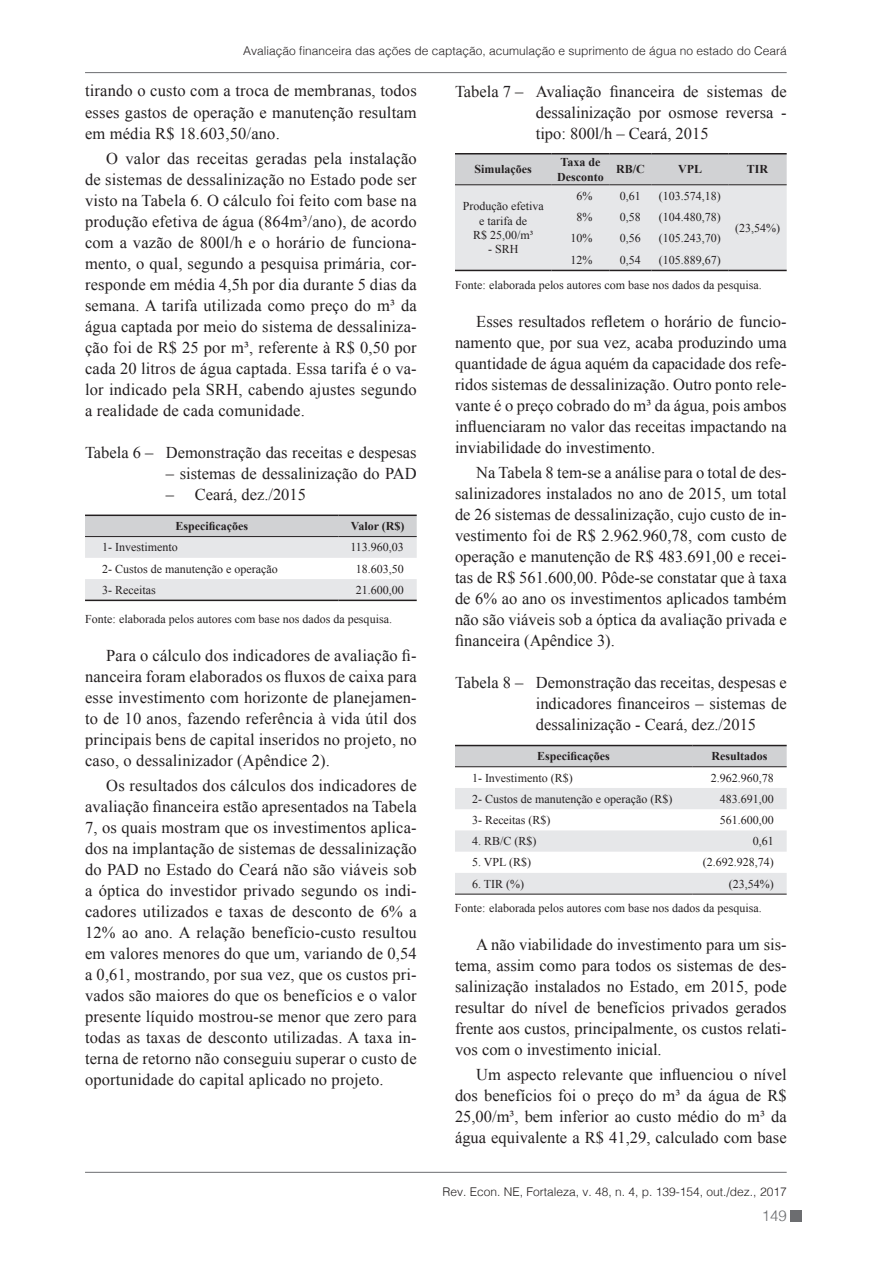
<style>
.page{position:relative;width:893px;height:1263px;background:#fff}
.page>*{position:absolute;margin:0;border:0;box-sizing:border-box;transform-origin:0 0}
.t1{font:16.5px/21px "Times New Roman";color:#231f20;text-align:justify}
.t2{font:300 15px "Helvetica";color:#6c6d70}
.t3{font:12px/14.4px "Times New Roman";color:#231f20}
.t4{font:300 12px "Helvetica";color:#231f20}
.t5{font:700 12px/14.4px "Times New Roman";color:#231f20}
</style>
<div class="page">
<hr style="left:85px;top:72px;width:702px;height:1px;background:#6c6d70">
<hr style="left:85px;top:1172px;width:702px;height:1px;background:#6c6d70">
<div style="left:791px;top:1210px;width:11px;height:12px;background:#6c6d70"></div>
<svg style="left:85px;top:516px;width:332px;height:84px"></svg>
<hr style="left:85px;top:514px;width:253px;height:2px;background:#231f20">
<hr style="left:338px;top:514px;width:79px;height:2px;background:#231f20">
<hr style="left:85px;top:536px;width:253px;height:1px;background:#231f20">
<hr style="left:338px;top:536px;width:79px;height:1px;background:#231f20">
<hr style="left:85px;top:600px;width:253px;height:1px;background:#231f20">
<hr style="left:338px;top:600px;width:79px;height:1px;background:#231f20">
<svg style="left:455px;top:154px;width:332px;height:116px;background:#dedfe1"></svg>
<hr style="left:455px;top:153px;width:96px;height:1px;background:#231f20">
<hr style="left:455px;top:270px;width:96px;height:1px;background:#231f20">
<hr style="left:728px;top:270px;width:59px;height:1px;background:#231f20">
<hr style="left:551px;top:153px;width:58px;height:1px;background:#231f20">
<hr style="left:551px;top:270px;width:58px;height:1px;background:#231f20">
<hr style="left:609px;top:270px;width:42px;height:1px;background:#231f20">
<hr style="left:651px;top:270px;width:77px;height:1px;background:#231f20">
<hr style="left:609px;top:153px;width:42px;height:1px;background:#231f20">
<hr style="left:455px;top:184px;width:96px;height:1px;background:#231f20">
<hr style="left:551px;top:184px;width:58px;height:1px;background:#231f20">
<hr style="left:609px;top:184px;width:42px;height:1px;background:#231f20">
<hr style="left:651px;top:184px;width:77px;height:1px;background:#231f20">
<hr style="left:728px;top:184px;width:59px;height:1px;background:#231f20">
<hr style="left:651px;top:153px;width:77px;height:1px;background:#231f20">
<hr style="left:728px;top:153px;width:59px;height:1px;background:#231f20">
<div style="left:455px;top:746px;width:332px;height:20px;background:#d1d2d4"></div>
<svg style="left:455px;top:788px;width:332px;height:106px"></svg>
<hr style="left:455px;top:745px;width:237px;height:1px;background:#231f20">
<hr style="left:455px;top:894px;width:237px;height:1px;background:#231f20">
<hr style="left:692px;top:894px;width:95px;height:1px;background:#231f20">
<hr style="left:692px;top:745px;width:95px;height:1px;background:#231f20">
<hr style="left:455px;top:766px;width:237px;height:1px;background:#231f20">
<hr style="left:692px;top:766px;width:95px;height:1px;background:#231f20">
<p class="t4" style="left:243px;top:40px;width:545px">Avaliação financeira das ações de captação, acumulação e suprimento de água no estado do Ceará</p>
<p class="t1" style="left:85px;top:80px;width:333px">tirando o custo com a troca de membranas, todos esses gastos de operação e manutenção resultam em média R$ 18.603,50/ano.</p>
<p class="t1" style="left:85px;top:147px;width:333px;text-indent:21px">O valor das receitas geradas pela instalação de sistemas de dessalinização no Estado pode ser visto na Tabela 6. O cálculo foi feito com base na produção efetiva de água (864m³/ano), de acordo com a vazão de 800l/h e o horário de funciona&shy;mento, o qual, segundo a pesquisa primária, cor&shy;responde em média 4,5h por dia durante 5 dias da semana. A tarifa utilizada como preço do m³ da água captada por meio do sistema de dessaliniza&shy;ção foi de R$ 25 por m³, referente à R$ 0,50 por cada 20 litros de água captada. Essa tarifa é o va&shy;lor indicado pela SRH, cabendo ajustes segundo a realidade de cada comunidade.</p>
<p class="t1" style="left:85px;top:442px;width:333px">Tabela 6 – Demonstração das receitas e despesas</p>
<p class="t1" style="left:166px;top:463px;width:252px">– sistemas de dessalinização do PAD</p>
<p class="t1" style="left:166px;top:484px;width:142px">– Ceará, dez./2015</p>
<p class="t5" style="left:175px;top:518px;width:74px">Especificações</p>
<p class="t5" style="left:351px;top:518px;width:55px">Valor (R$)</p>
<p class="t3" style="left:102px;top:540px;width:77px">1- Investimento</p>
<p class="t3" style="left:350px;top:540px;width:55px">113.960,03</p>
<p class="t3" style="left:102px;top:561px;width:177px">2- Custos de manutenção e operação</p>
<p class="t3" style="left:356px;top:561px;width:49px">18.603,50</p>
<p class="t3" style="left:102px;top:582px;width:55px">3- Receitas</p>
<p class="t3" style="left:356px;top:582px;width:49px">21.600,00</p>
<p class="t3" style="left:85px;top:611px;width:308px">Fonte: elaborada pelos autores com base nos dados da pesquisa.</p>
<p class="t1" style="left:85px;top:645px;width:333px;text-indent:21px">Para o cálculo dos indicadores de avaliação fi&shy;nanceira foram elaborados os fluxos de caixa para esse investimento com horizonte de planejamen&shy;to de 10 anos, fazendo referência à vida útil dos principais bens de capital inseridos no projeto, no caso, o dessalinizador (Apêndice 2).</p>
<p class="t1" style="left:85px;top:775px;width:333px;text-indent:21px">Os resultados dos cálculos dos indicadores de avaliação financeira estão apresentados na Tabela 7, os quais mostram que os investimentos aplica&shy;dos na implantação de sistemas de dessalinização do PAD no Estado do Ceará não são viáveis sob a óptica do investidor privado segundo os indi&shy;cadores utilizados e taxas de desconto de 6% a 12% ao ano. A relação benefício-custo resultou em valores menores do que um, variando de 0,54 a 0,61, mostrando, por sua vez, que os custos pri&shy;vados são maiores do que os benefícios e o valor presente líquido mostrou-se menor que zero para todas as taxas de desconto utilizadas. A taxa in&shy;terna de retorno não conseguiu superar o custo de oportunidade do capital aplicado no projeto.</p>
<p class="t1" style="left:536px;top:80px;width:252px;text-indent:-81px">Tabela 7 – Avaliação financeira de sistemas de dessalinização por osmose reversa - tipo: 800l/h – Ceará, 2015</p>
<p class="t5" style="left:475px;top:162px;width:59px">Simulações</p>
<p class="t5" style="left:557px;top:155px;width:48px">Taxa de<br>Desconto</p>
<p class="t5" style="left:616px;top:162px;width:30px">RB/C</p>
<p class="t5" style="left:678px;top:162px;width:25px">VPL</p>
<p class="t5" style="left:747px;top:162px;width:23px">TIR</p>
<p class="t3" style="left:463px;top:199px;width:82px;text-align:center">Produção efetiva e tarifa de<br>R$ 25,00/m³</p>
<p class="t3" style="left:488px;top:242px;width:32px">- SRH</p>
<p class="t3" style="left:576px;top:188px;width:17px">6%</p>
<p class="t3" style="left:620px;top:188px;width:22px">0,61</p>
<p class="t3" style="left:659px;top:188px;width:63px">(103.574,18)</p>
<p class="t3" style="left:576px;top:209px;width:17px">8%</p>
<p class="t3" style="left:620px;top:209px;width:22px">0,58</p>
<p class="t3" style="left:659px;top:209px;width:63px">(104.480,78)</p>
<p class="t3" style="left:570px;top:230px;width:23px">10%</p>
<p class="t3" style="left:620px;top:230px;width:22px">0,56</p>
<p class="t3" style="left:659px;top:230px;width:63px">(105.243,70)</p>
<p class="t3" style="left:570px;top:252px;width:23px">12%</p>
<p class="t3" style="left:620px;top:252px;width:22px">0,54</p>
<p class="t3" style="left:735px;top:220px;width:46px">(23,54%)</p>
<p class="t3" style="left:455px;top:247px;width:308px;line-height:25.2px;text-indent:204px">(105.889,67)<br>Fonte: elaborada pelos autores com base nos dados da pesquisa.</p>
<p class="t1" style="left:455px;top:310px;width:333px;text-indent:21px">Esses resultados refletem o horário de funcio&shy;namento que, por sua vez, acaba produzindo uma quantidade de água aquém da capacidade dos refe&shy;ridos sistemas de dessalinização. Outro ponto rele&shy;vante é o preço cobrado do m³ da água, pois ambos influenciaram no valor das receitas impactando na inviabilidade do investimento.</p>
<p class="t1" style="left:455px;top:462px;width:333px;text-indent:21px">Na Tabela 8 tem-se a análise para o total de des&shy;salinizadores instalados no ano de 2015, um total de 26 sistemas de dessalinização, cujo custo de in&shy;vestimento foi de R$ 2.962.960,78, com custo de operação e manutenção de R$ 483.691,00 e recei&shy;tas de R$ 561.600,00. Pôde-se constatar que à taxa de 6% ao ano os investimentos aplicados também não são viáveis sob a óptica da avaliação privada e financeira (Apêndice 3).</p>
<p class="t1" style="left:536px;top:672px;width:252px;text-indent:-81px">Tabela 8 – Demonstração das receitas, despesas e indicadores financeiros – sistemas de dessalinização - Ceará, dez./2015</p>
<p class="t5" style="left:537px;top:749px;width:74px">Especificações</p>
<p class="t5" style="left:711px;top:749px;width:58px">Resultados</p>
<p class="t3" style="left:472px;top:770px;width:102px">1- Investimento (R$)</p>
<p class="t3" style="left:711px;top:770px;width:64px">2.962.960,78</p>
<p class="t3" style="left:472px;top:791px;width:202px">2- Custos de manutenção e operação (R$)</p>
<p class="t3" style="left:720px;top:791px;width:55px">483.691,00</p>
<p class="t3" style="left:472px;top:812px;width:80px">3- Receitas (R$)</p>
<p class="t3" style="left:720px;top:812px;width:55px">561.600,00</p>
<p class="t3" style="left:472px;top:834px;width:66px">4. RB/C (R$)</p>
<p class="t3" style="left:753px;top:834px;width:22px">0,61</p>
<p class="t3" style="left:472px;top:855px;width:61px">5. VPL (R$)</p>
<p class="t3" style="left:703px;top:855px;width:72px">(2.692.928,74)</p>
<p class="t3" style="left:472px;top:876px;width:54px">6. TIR (%)</p>
<p class="t3" style="left:455px;top:871px;width:320px;line-height:24.3px;text-indent:274px">(23,54%)<br>Fonte: elaborada pelos autores com base nos dados da pesquisa.</p>
<p class="t1" style="left:455px;top:934px;width:333px;text-indent:21px">A não viabilidade do investimento para um sis&shy;tema, assim como para todos os sistemas de des&shy;salinização instalados no Estado, em 2015, pode resultar do nível de benefícios privados gerados frente aos custos, principalmente, os custos relati&shy;vos com o investimento inicial.</p>
<p class="t1" style="left:455px;top:1064px;width:333px;text-indent:21px">Um aspecto relevante que influenciou o nível dos benefícios foi o preço do m³ da água de R$ 25,00/m³, bem inferior ao custo médio do m³ da água equivalente a R$ 41,29, calculado com base</p>
<p class="t4" style="left:442px;top:1182px;width:346px">Rev. Econ. NE, Fortaleza, v. 48, n. 4, p. 139-154, out./dez., 2017</p>
<p class="t2" style="left:762px;top:1202px;width:27px">149</p>
</div>
